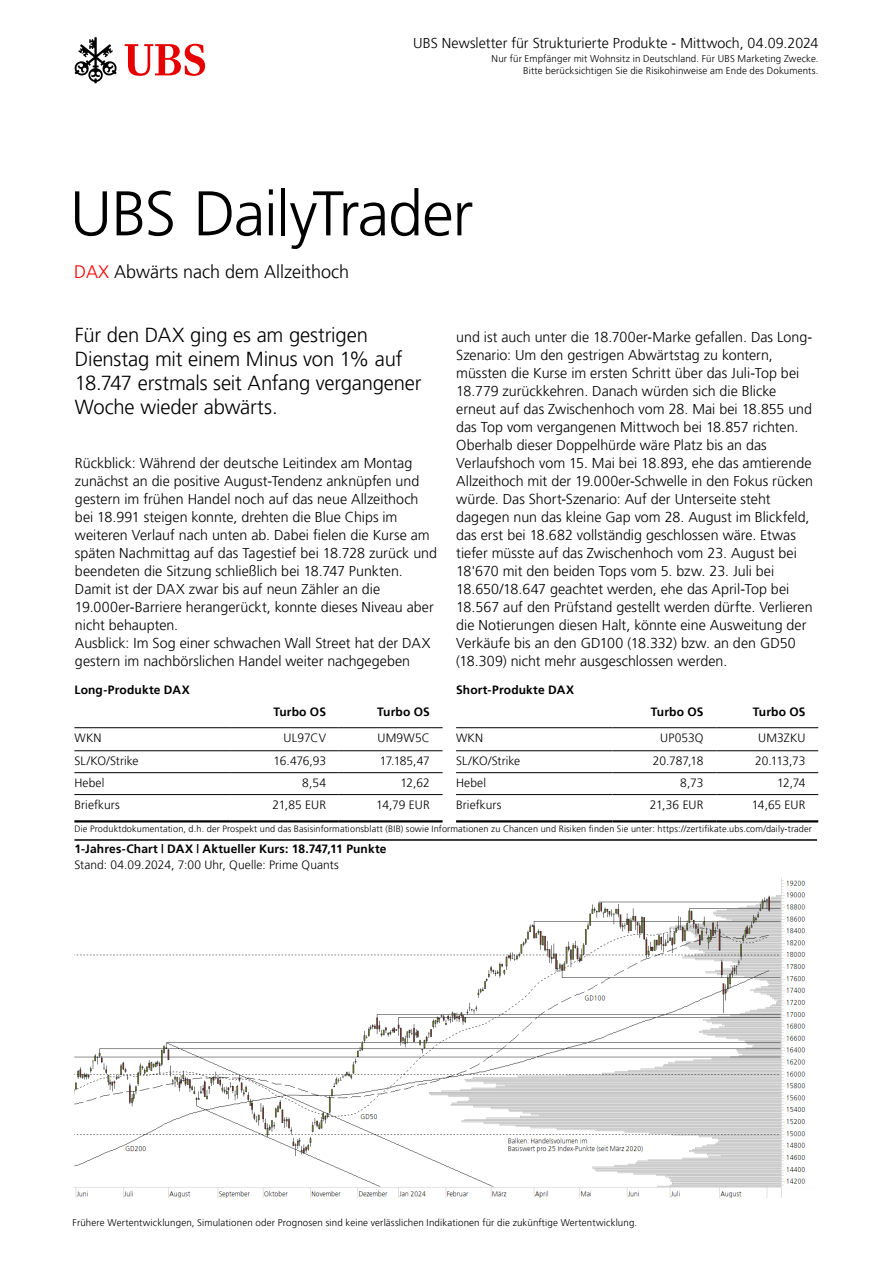
<style>
.page{position:relative;width:893px;height:1263px;background:#fff}
.page>*{position:absolute;margin:0;border:0;box-sizing:border-box;transform-origin:0 0}
.t1{font:300 63px "Frutiger 45";letter-spacing:-.025em;color:#000}
.t2{font:300 20.25px/24px "Frutiger 45";letter-spacing:-.01em;color:#000}
.t3{font:300 18px "Frutiger 45";color:#000}
.t4{font:300 14.25px/18px "Frutiger 45";color:#000}
.t5{font:300 12px "Frutiger 45";letter-spacing:.005em;color:#000}
.t6{font:300 12px "Frutiger 45";letter-spacing:.01em;color:#000}
.t7{font:300 9.75px/12px "Frutiger 45";letter-spacing:.015em;color:#000;text-align:right}
.t8{font:300 9.15px "Frutiger 45";letter-spacing:.015em;color:#000}
.s1{color:#f00}
</style>
<div class="page">
<svg style="left:125px;top:44px;width:80px;height:32px"></svg>
<svg style="left:74px;top:37px;width:43px;height:46px"></svg>
<img style="left:74px;top:878px;width:732px;height:319px">
<hr style="left:231px;top:750px;width:108px;height:1px;background:#000">
<hr style="left:74px;top:727px;width:157px;height:1px;background:#000">
<hr style="left:231px;top:727px;width:108px;height:1px;background:#000">
<hr style="left:339px;top:727px;width:104px;height:1px;background:#000">
<hr style="left:74px;top:750px;width:157px;height:1px;background:#000">
<hr style="left:339px;top:750px;width:104px;height:1px;background:#000">
<hr style="left:74px;top:772px;width:157px;height:1px;background:#000">
<hr style="left:231px;top:772px;width:108px;height:1px;background:#000">
<hr style="left:339px;top:772px;width:104px;height:1px;background:#000">
<hr style="left:74px;top:794px;width:157px;height:1px;background:#000">
<hr style="left:231px;top:794px;width:108px;height:1px;background:#000">
<hr style="left:339px;top:794px;width:104px;height:1px;background:#000">
<hr style="left:74px;top:820px;width:157px;height:2px;background:#000">
<hr style="left:231px;top:820px;width:108px;height:2px;background:#000">
<hr style="left:339px;top:820px;width:104px;height:2px;background:#000">
<hr style="left:716px;top:750px;width:102px;height:1px;background:#000">
<hr style="left:456px;top:727px;width:156px;height:1px;background:#000">
<hr style="left:612px;top:727px;width:104px;height:1px;background:#000">
<hr style="left:716px;top:727px;width:102px;height:1px;background:#000">
<hr style="left:456px;top:750px;width:156px;height:1px;background:#000">
<hr style="left:612px;top:750px;width:104px;height:1px;background:#000">
<hr style="left:456px;top:772px;width:156px;height:1px;background:#000">
<hr style="left:612px;top:772px;width:104px;height:1px;background:#000">
<hr style="left:716px;top:772px;width:102px;height:1px;background:#000">
<hr style="left:456px;top:794px;width:156px;height:1px;background:#000">
<hr style="left:612px;top:794px;width:104px;height:1px;background:#000">
<hr style="left:716px;top:794px;width:102px;height:1px;background:#000">
<hr style="left:456px;top:820px;width:156px;height:2px;background:#000">
<hr style="left:612px;top:820px;width:104px;height:2px;background:#000">
<hr style="left:716px;top:820px;width:102px;height:2px;background:#000">
<hr style="left:74px;top:839px;width:743px;height:2px;background:#000">
<p class="t4" style="left:413px;top:34px;width:407px">UBS Newsletter für Strukturierte Produkte - Mittwoch, 04.09.2024</p>
<p class="t7" style="left:492px;top:53px;width:328px">Nur für Empfänger mit Wohnsitz in Deutschland. Für UBS Marketing Zwecke.<br>Bitte berücksichtigen Sie die Risikohinweise am Ende des Dokuments.</p>
<h1 class="t1" style="left:70px;top:177px;width:405px">UBS DailyTrader</h1>
<p class="t3" style="left:74px;top:261px;width:277px"><span class="s1">DAX</span> Abwärts nach dem Allzeithoch</p>
<h2 class="t2" style="left:75px;top:323px;width:348px">Für den DAX ging es am gestrigen<br>Dienstag mit einem Minus von 1% auf<br>18.747 erstmals seit Anfang vergangener<br>Woche wieder abwärts.</h2>
<p class="t4" style="left:75px;top:454px;width:364px">Rückblick: Während der deutsche Leitindex am Montag zunächst an die positive August-Tendenz anknüpfen und gestern im frühen Handel noch auf das neue Allzeithoch bei 18.991 steigen konnte, drehten die Blue Chips im weiteren Verlauf nach unten ab. Dabei fielen die Kurse am späten Nachmittag auf das Tagestief bei 18.728 zurück und beendeten die Sitzung schließlich bei 18.747 Punkten.<br>Damit ist der DAX zwar bis auf neun Zähler an die 19.000er-Barriere herangerückt, konnte dieses Niveau aber nicht behaupten.<br>Ausblick: Im Sog einer schwachen Wall Street hat der DAX gestern im nachbörslichen Handel weiter nachgegeben</p>
<p class="t4" style="left:456px;top:328px;width:358px">und ist auch unter die 18.700er-Marke gefallen. Das Long-Szenario: Um den gestrigen Abwärtstag zu kontern, müssten die Kurse im ersten Schritt über das Juli-Top bei 18.779 zurückkehren. Danach würden sich die Blicke erneut auf das Zwischenhoch vom 28. Mai bei 18.855 und das Top vom vergangenen Mittwoch bei 18.857 richten.<br>Oberhalb dieser Doppelhürde wäre Platz bis an das Verlaufshoch vom 15. Mai bei 18.893, ehe das amtierende Allzeithoch mit der 19.000er-Schwelle in den Fokus rücken würde. Das Short-Szenario: Auf der Unterseite steht dagegen nun das kleine Gap vom 28. August im Blickfeld, das erst bei 18.682 vollständig geschlossen wäre. Etwas tiefer müsste auf das Zwischenhoch vom 23. August bei 18'670 mit den beiden Tops vom 5. bzw. 23. Juli bei 18.650/18.647 geachtet werden, ehe das April-Top bei 18.567 auf den Prüfstand gestellt werden dürfte. Verlieren die Notierungen diesen Halt, könnte eine Ausweitung der Verkäufe bis an den GD100 (18.332) bzw. an den GD50 (18.309) nicht mehr ausgeschlossen werden.</p>
<p class="t6" style="left:74px;top:682px;width:117px">Long-Produkte DAX</p>
<p class="t6" style="left:456px;top:682px;width:119px">Short-Produkte DAX</p>
<p class="t6" style="left:273px;top:705px;width:54px">Turbo OS</p>
<p class="t6" style="left:377px;top:705px;width:54px">Turbo OS</p>
<p class="t6" style="left:651px;top:705px;width:54px">Turbo OS</p>
<p class="t6" style="left:753px;top:705px;width:54px">Turbo OS</p>
<p class="t5" style="left:74px;top:731px;width:29px">WKN</p>
<p class="t5" style="left:284px;top:731px;width:44px">UL97CV</p>
<p class="t5" style="left:378px;top:731px;width:54px">UM9W5C</p>
<p class="t5" style="left:74px;top:754px;width:66px">SL/KO/Strike</p>
<p class="t5" style="left:274px;top:754px;width:54px">16.476,93</p>
<p class="t5" style="left:380px;top:754px;width:52px">17.185,47</p>
<p class="t5" style="left:74px;top:776px;width:32px">Hebel</p>
<p class="t5" style="left:302px;top:776px;width:25px">8,54</p>
<p class="t5" style="left:400px;top:776px;width:31px">12,62</p>
<p class="t5" style="left:74px;top:798px;width:47px">Briefkurs</p>
<p class="t5" style="left:273px;top:798px;width:55px">21,85 EUR</p>
<p class="t5" style="left:376px;top:798px;width:55px">14,79 EUR</p>
<p class="t5" style="left:456px;top:731px;width:29px">WKN</p>
<p class="t5" style="left:660px;top:731px;width:45px">UP053Q</p>
<p class="t5" style="left:758px;top:731px;width:49px">UM3ZKU</p>
<p class="t5" style="left:456px;top:754px;width:66px">SL/KO/Strike</p>
<p class="t5" style="left:653px;top:754px;width:52px">20.787,18</p>
<p class="t5" style="left:755px;top:754px;width:52px">20.113,73</p>
<p class="t5" style="left:456px;top:776px;width:32px">Hebel</p>
<p class="t5" style="left:680px;top:776px;width:25px">8,73</p>
<p class="t5" style="left:777px;top:776px;width:30px">12,74</p>
<p class="t5" style="left:456px;top:798px;width:47px">Briefkurs</p>
<p class="t5" style="left:650px;top:798px;width:55px">21,36 EUR</p>
<p class="t5" style="left:752px;top:798px;width:55px">14,65 EUR</p>
<p class="t8" style="left:74px;top:823px;width:739px">Die Produktdokumentation, d.h. der Prospekt und das Basisinformationsblatt (BIB) sowie Informationen zu Chancen und Risiken finden Sie unter: https://zertifikate.ubs.com/daily-trader</p>
<p class="t6" style="left:74px;top:842px;width:314px">1-Jahres-Chart | DAX | Aktueller Kurs: 18.747,11 Punkte</p>
<p class="t5" style="left:74px;top:858px;width:266px">Stand: 04.09.2024, 7:00 Uhr, Quelle: Prime Quants</p>
<p class="t7" style="left:73px;top:1216px;width:566px">Frühere Wertentwicklungen, Simulationen oder Prognosen sind keine verlässlichen Indikationen für die zukünftige Wertentwicklung.</p>
</div>
